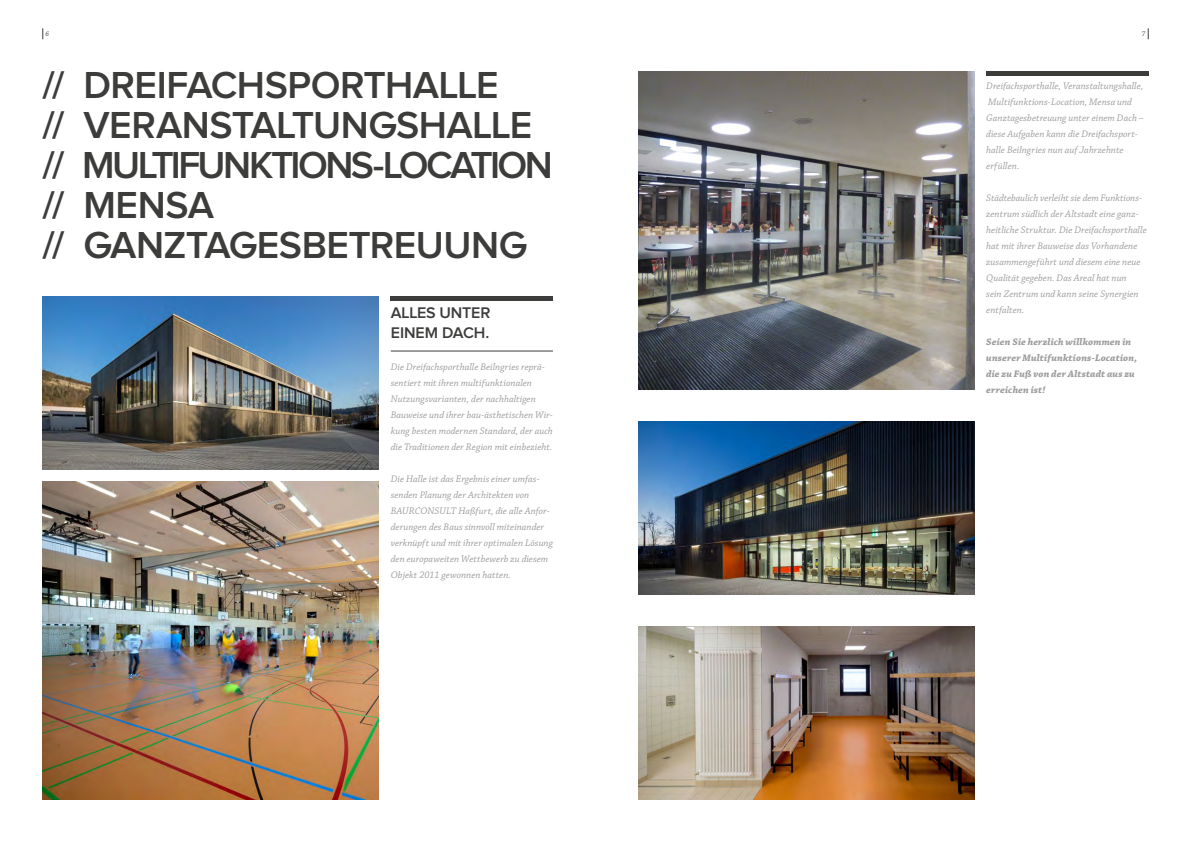
<style>
.page{position:relative;width:1191px;height:842px;background:#fff}
.page>*{position:absolute;margin:0;border:0;box-sizing:border-box;transform-origin:0 0}
.t1{font:600 39px/40px "Proxima Nova A";letter-spacing:-.015em;color:#3c3c3b}
.t2{font:600 16px/20px "Proxima Nova A";letter-spacing:-.005em;color:#3c3c3b}
.t3{font:italic 10px/16px "Chaparral Pro";letter-spacing:.005em;color:#9d9d9c}
.t4{font:italic 700 10px/16px "Chaparral Pro";letter-spacing:.015em;color:#9d9d9c}
.t5{font:italic 7px "Chaparral Pro";color:#3c3c3b}
</style>
<div class="page">
<img style="left:43px;top:296px;width:336px;height:173px">
<img style="left:43px;top:481px;width:336px;height:318px">
<img style="left:638px;top:421px;width:336px;height:174px">
<img style="left:638px;top:626px;width:336px;height:173px">
<img style="left:638px;top:72px;width:336px;height:318px">
<hr style="left:391px;top:296px;width:162px;height:4px;background:#3c3c3b">
<hr style="left:986px;top:72px;width:162px;height:4px;background:#3c3c3b">
<hr style="left:391px;top:351px;width:162px;height:1px;background:#3c3c3b">
<p class="t5" style="left:45px;top:30px;width:5px">6</p>
<p class="t5" style="left:1141px;top:30px;width:5px">7</p>
<h1 class="t1" style="left:43px;top:64px;width:512px">// DREIFACHSPORTHALLE<br>// VERANSTALTUNGSHALLE // MULTIFUNKTIONS-LOCATION // MENSA<br>// GANZTAGESBETREUUNG</h1>
<p class="t3" style="left:986px;top:78px;width:159px">Dreifachsporthalle, Veranstaltungshalle, Multifunktions-Location, Mensa und Ganztagesbetreuung unter einem Dach – diese Aufgaben kann die Dreifachsport&shy;halle Beilngries nun auf Jahrzehnte erfüllen.</p>
<p class="t3" style="left:986px;top:190px;width:162px">Städtebaulich verleiht sie dem Funktions&shy;zentrum südlich der Altstadt eine ganz&shy;heitliche Struktur. Die Dreifachsporthalle hat mit ihrer Bauweise das Vorhandene zusammengeführt und diesem eine neue Qualität gegeben. Das Areal hat nun<br>sein Zentrum und kann seine Synergien entfalten.</p>
<p class="t4" style="left:986px;top:334px;width:152px">Seien Sie herzlich willkommen in unserer Multifunktions-Location, die zu Fuß von der Altstadt aus zu erreichen ist!</p>
<h2 class="t2" style="left:391px;top:303px;width:101px">ALLES UNTER<br>EINEM DACH.</h2>
<p class="t3" style="left:391px;top:359px;width:164px">Die Dreifachsporthalle Beilngries reprä&shy;sentiert mit ihren multifunktionalen Nutzungsvarianten, der nachhaltigen Bauweise und ihrer bau-ästhetischen Wir&shy;kung besten modernen Standard, der auch die Traditionen der Region mit einbezieht.</p>
<p class="t3" style="left:391px;top:471px;width:164px">Die Halle ist das Ergebnis einer umfas&shy;senden Planung der Architekten von BAURCONSULT Haßfurt, die alle Anfor&shy;derungen des Baus sinnvoll miteinander verknüpft und mit ihrer optimalen Lösung den europaweiten Wettbewerb zu diesem Objekt 2011 gewonnen hatten.</p>
</div>
